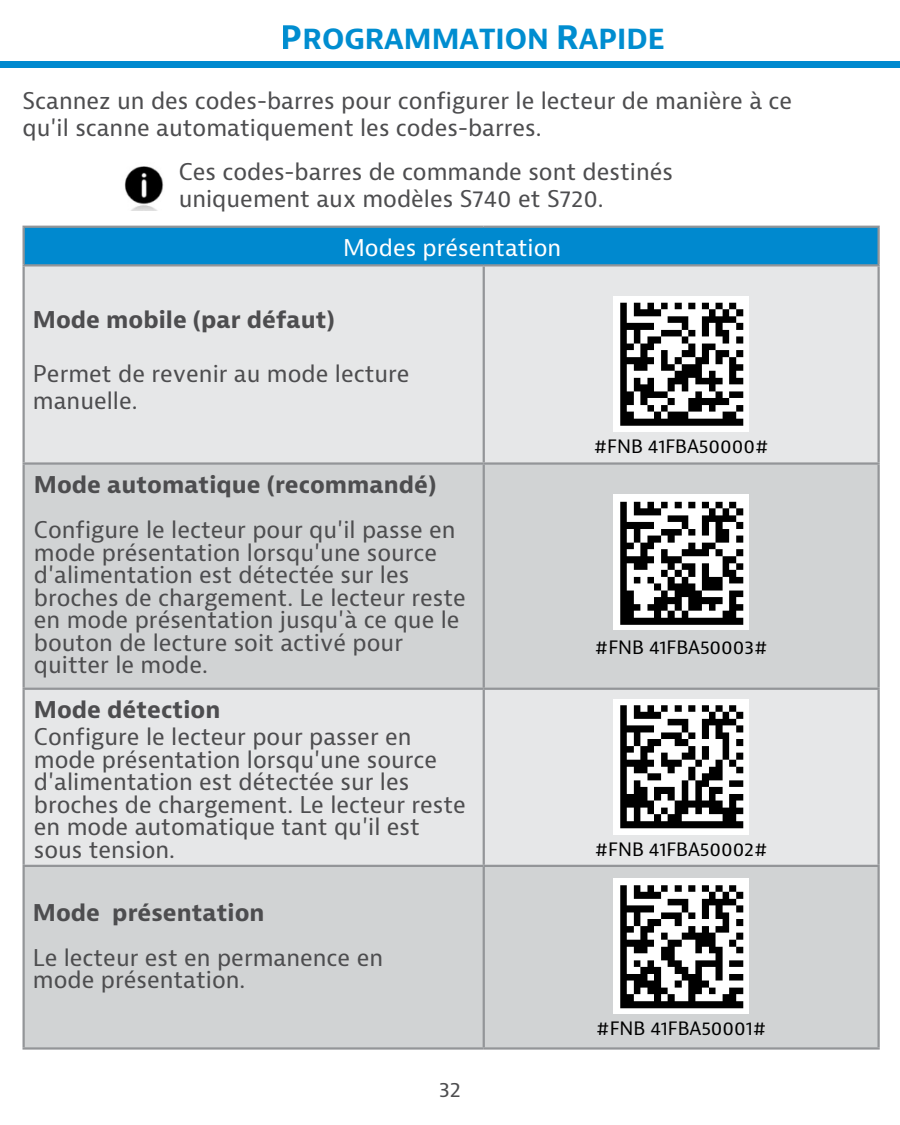
<style>
.page{position:relative;width:900px;height:1125px;background:#fff}
.page>*{position:absolute;margin:0;border:0;box-sizing:border-box;transform-origin:0 0}
.t1{font:700 27px "Bernina Sans";color:#008dd0}
.t2{font:22.5px/22.5px "Bernina Sans";color:#4d4d4f}
.t3{font:700 22.5px "Bernina Sans";color:#4d4d4f}
.t4{font:22.5px "Bernina Sans";color:#fff}
.t5{font:20.25px "Bernina Sans";color:#4d4d4f}
.t6{font:18px "Bernina Sans";color:#000}
.s1{font-size:31.5px}
</style>
<div class="page">
<div style="left:0;top:61px;width:900px;height:7px;background:#0089cf"></div>
<img style="left:124px;top:166px;width:40px;height:45px">
<div style="left:24px;top:227px;width:855px;height:38px;background:#0089cf"></div>
<div style="left:25px;top:267px;width:853px;height:195px;background:#e6e7e8"></div>
<div style="left:25px;top:465px;width:853px;height:582px;background:#d1d3d4"></div>
<div style="left:25px;top:690px;width:853px;height:175px;background:#e6e7e8"></div>
<hr style="left:22px;top:267px;width:3px;height:195px;background:#939598">
<hr style="left:483px;top:267px;width:2px;height:195px;background:#939598">
<hr style="left:878px;top:267px;width:2px;height:195px;background:#939598">
<hr style="left:22px;top:462px;width:462px;height:3px;background:#939598">
<hr style="left:22px;top:465px;width:3px;height:223px;background:#939598">
<hr style="left:484px;top:462px;width:396px;height:3px;background:#939598">
<hr style="left:483px;top:465px;width:2px;height:223px;background:#939598">
<hr style="left:878px;top:465px;width:2px;height:223px;background:#939598">
<hr style="left:22px;top:867px;width:3px;height:180px;background:#939598">
<hr style="left:483px;top:867px;width:2px;height:180px;background:#939598">
<hr style="left:878px;top:867px;width:2px;height:180px;background:#939598">
<hr style="left:22px;top:1047px;width:462px;height:3px;background:#939598">
<hr style="left:484px;top:1047px;width:396px;height:3px;background:#939598">
<hr style="left:22px;top:688px;width:462px;height:2px;background:#939598">
<hr style="left:22px;top:690px;width:3px;height:175px;background:#939598">
<hr style="left:484px;top:688px;width:396px;height:2px;background:#939598">
<hr style="left:483px;top:690px;width:2px;height:175px;background:#939598">
<hr style="left:878px;top:690px;width:2px;height:175px;background:#939598">
<hr style="left:22px;top:865px;width:462px;height:2px;background:#939598">
<hr style="left:484px;top:865px;width:396px;height:2px;background:#939598">
<hr style="left:22px;top:226px;width:462px;height:2px;background:#939598">
<hr style="left:22px;top:228px;width:3px;height:36px;background:#939598">
<hr style="left:484px;top:226px;width:396px;height:2px;background:#939598">
<hr style="left:878px;top:228px;width:2px;height:36px;background:#939598">
<hr style="left:22px;top:264px;width:462px;height:3px;background:#939598">
<hr style="left:484px;top:264px;width:396px;height:3px;background:#939598">
<img style="left:614px;top:297px;width:135px;height:135px">
<img style="left:614px;top:495px;width:135px;height:135px">
<img style="left:614px;top:699px;width:135px;height:135px">
<img style="left:614px;top:879px;width:135px;height:135px">
<p class="t1" style="left:281px;top:22px;width:385px"><span class="s1">P</span>ROGRAMMATION <span class="s1">R</span>APIDE</p>
<p class="t2" style="left:22px;top:88px;width:771px;line-height:27px">Scannez un des codes-barres pour configurer le lecteur de manière à ce qu'il scanne automatiquement les codes-barres.</p>
<p class="t2" style="left:179px;top:159px;width:496px;line-height:27px">Ces codes-barres de commande sont destinés uniquement aux modèles S740 et S720.</p>
<p class="t4" style="left:343px;top:233px;width:220px">Modes présentation</p>
<p class="t3" style="left:33px;top:305px;width:303px">Mode mobile (par défaut)</p>
<p class="t2" style="left:33px;top:361px;width:378px;line-height:27px">Permet de revenir au mode lecture manuelle.</p>
<p class="t3" style="left:34px;top:470px;width:404px">Mode automatique (recommandé)</p>
<p class="t2" style="left:34px;top:519px;width:433px">Configure le lecteur pour qu'il passe en mode présentation lorsqu'une source d'alimentation est détectée sur les broches de chargement. Le lecteur reste en mode présentation jusqu'à ce que le bouton de lecture soit activé pour quitter le mode.</p>
<p class="t3" style="left:34px;top:695px;width:188px">Mode détection</p>
<p class="t2" style="left:34px;top:726px;width:433px">Configure le lecteur pour passer en mode présentation lorsqu'une source d'alimentation est détectée sur les broches de chargement. Le lecteur reste en mode automatique tant qu'il est sous tension.</p>
<p class="t3" style="left:33px;top:898px;width:233px">Mode présentation</p>
<p class="t2" style="left:33px;top:947px;width:352px">Le lecteur est en permanence en mode présentation.</p>
<p class="t5" style="left:439px;top:1077px;width:23px">32</p>
<p class="t6" style="left:594px;top:435px;width:176px">#FNB 41FBA50000#</p>
<p class="t6" style="left:595px;top:636px;width:174px">#FNB 41FBA50003#</p>
<p class="t6" style="left:595px;top:837px;width:174px">#FNB 41FBA50002#</p>
<p class="t6" style="left:596px;top:1017px;width:172px">#FNB 41FBA50001#</p>
</div>
